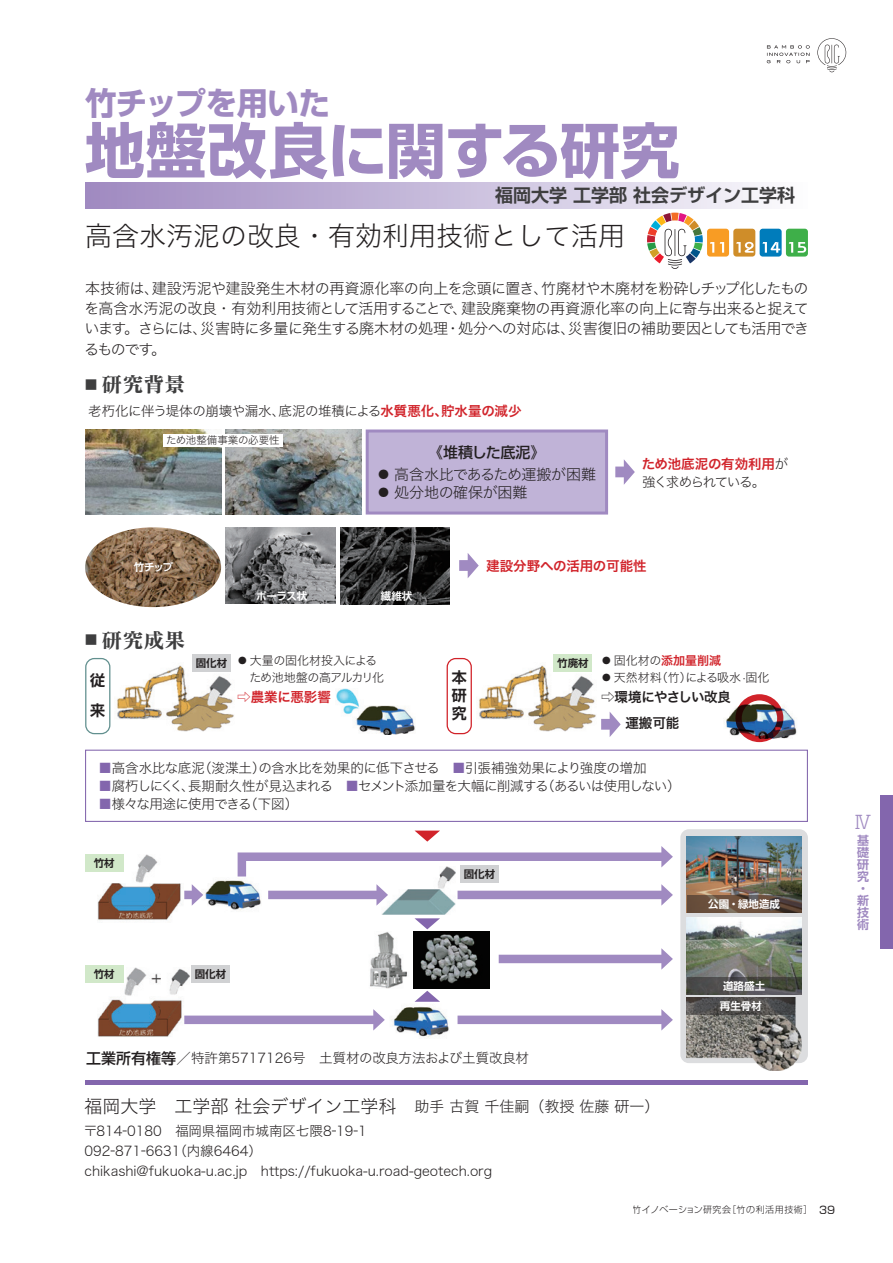
<style>
.page{position:relative;width:893px;height:1263px;background:#fff}
.page>*{position:absolute;margin:0;border:0;box-sizing:border-box;transform-origin:0 0}
.タイトル{font:700 60px "Shin Go Pro";letter-spacing:-.01em;color:#a08ac1}
.タイトル-2{font:700 31.5px "Shin Go Pro";letter-spacing:-.02em;color:#a08ac1}
.t1{font:27px "Hiragino Sans W2";color:#231f20}
.見出し{font:21px "Matisse Pro B";color:#3e3e3f}
.問い合わせ社名{font:18px "Hiragino Sans W2";color:#231f20}
.社名{font:700 18px "Shin Go Pro De";color:#3e3e3f}
.t2{font:300 18px "Shin Go Pro";color:#a08ac1}
.本文10pt{font:15px/20.2px "Hiragino Sans W2";letter-spacing:-.035em;color:#231f20;text-align:justify}
.本文10pt-2{font:15px "Hiragino Sans W2";letter-spacing:-.005em;color:#231f20}
.小見出し{font:500 15px "Shin Go Pro";letter-spacing:-.02em;color:#231f20}
.商品名{font:700 15px/18px "Shin Go Pro De";color:#231f20}
.本文インデント{font:13.5px "Hiragino Sans W2";letter-spacing:-.04em;color:#231f20}
.問い合わせ住所{font:13.5px "Hiragino Sans W2";color:#231f20}
.概要等{font:13.5px "Hiragino Sans W2";color:#231f20}
.本文9pt{font:13.5px "Hiragino Sans W2";letter-spacing:-.04em;color:#231f20}
.本文8P{font:13.5px "Hiragino Sans W6";letter-spacing:-.01em;color:#d1232a}
.本文9pt-2{font:13.5px "Hiragino Sans W6";letter-spacing:-.015em;color:#d1232a}
.本文9pt-3{font:13.5px "Hiragino Sans W2";letter-spacing:-.105em;color:#231f20}
.本文箇条書き8P{font:13.5px "Hiragino Sans W6";letter-spacing:-.04em;color:#231f20}
.本文箇条書き8P-2{font:13.5px "Hiragino Sans W6";color:#d1232a}
.本文箇条書き8P-3{font:13.5px "Hiragino Sans W6";letter-spacing:-.02em;color:#231f20}
.t3{font:12px/16.2px "Hiragino Sans W2";letter-spacing:-.035em;color:#231f20}
.t4{font:12px "Hiragino Sans W2";color:#231f20}
.t5{font:700 12px/12px "Shin Go Pro De";color:#a08ac1}
.商品名-2{font:700 10.5px "Shin Go Pro De";color:#fff}
.商品名-3{font:700 10.5px "Shin Go Pro De";color:#231f20}
.キャプションS{font:10.5px "Hiragino Sans W2";color:#231f20}
.t6{font:10.5px "Shin Go Pro";color:#231f20}
.t7{font:300 9px "Shin Go Pro";letter-spacing:.06em;color:#231f20}
.s1{font-family:"Hiragino Sans W6";color:#d1232a}
.s2{font-family:"Hiragino Sans W2";color:#231f20}
.s3{color:#8366ad}
.s4{font-family:"Shin Go Pro";font-weight:500;font-size:15px}
.s5{font-size:15px}
</style>
<div class="page">
<svg style="left:817px;top:38px;width:29px;height:34px"></svg>
<svg style="left:767px;top:45px;width:43px;height:18px"></svg>
<div style="left:880px;top:795px;width:13px;height:153px;background:#8366ad"></div>
<div style="left:680px;top:829px;width:128px;height:234px;background:#dcdddf;border-radius:9px"></div>
<div style="left:85px;top:1080px;width:723px;height:5px;background:#8366ad"></div>
<div style="left:85px;top:183px;width:723px;height:25px;background:linear-gradient(to right,#9c86be,#f9f9fc)"></div>
<div style="left:85px;top:750px;width:723px;height:72px;border:1px solid #8366ad"></div>
<div style="left:367px;top:431px;width:240px;height:82px;background:#c0b3d7"></div>
<div style="left:366px;top:429px;width:242px;height:85px;border:3px solid #a08ac1"></div>
<img style="left:85px;top:430px;width:136px;height:84px">
<img style="left:225px;top:429px;width:136px;height:85px">
<img style="left:85px;top:527px;width:136px;height:80px">
<img style="left:225px;top:527px;width:110px;height:77px">
<img style="left:340px;top:527px;width:110px;height:78px">
<div style="left:164px;top:434px;width:119px;height:13px;background:#fff"></div>
<div style="left:85px;top:658px;width:25px;height:76px;border:1px solid #62908f;border-radius:9px"></div>
<div style="left:447px;top:658px;width:25px;height:76px;border:1px solid #d1232a;border-radius:9px"></div>
<img style="left:116px;top:665px;width:118px;height:67px">
<img style="left:478px;top:662px;width:118px;height:70px">
<img style="left:336px;top:688px;width:79px;height:47px">
<img style="left:725px;top:697px;width:72px;height:42px">
<div style="left:192px;top:655px;width:39px;height:17px;background:#d0d1d3"></div>
<div style="left:554px;top:655px;width:38px;height:17px;background:#d1e8c9"></div>
<img style="left:98px;top:855px;width:157px;height:66px">
<img style="left:391px;top:1007px;width:58px;height:31px">
<img style="left:98px;top:968px;width:92px;height:69px">
<div style="left:735px;top:694px;width:48px;height:48px;border:6px solid #d1232a;border-radius:50%"></div>
<svg style="left:615px;top:459px;width:20px;height:26px"></svg>
<svg style="left:459px;top:553px;width:20px;height:25px"></svg>
<svg style="left:601px;top:712px;width:20px;height:25px"></svg>
<div style="left:191px;top:965px;width:39px;height:17px;background:#d0d1d3"></div>
<div style="left:85px;top:965px;width:38px;height:17px;background:#d1e8c9"></div>
<div style="left:85px;top:855px;width:38px;height:17px;background:#d1e8c9"></div>
<div style="left:184px;top:891px;width:12px;height:8px;background:#a08ac1"></div>
<svg style="left:192px;top:884px;width:11px;height:22px"></svg>
<div style="left:499px;top:955px;width:166px;height:8px;background:#a08ac1"></div>
<svg style="left:661px;top:948px;width:12px;height:22px"></svg>
<div style="left:184px;top:1015px;width:193px;height:9px;background:#a08ac1"></div>
<svg style="left:373px;top:1009px;width:12px;height:21px"></svg>
<div style="left:458px;top:1015px;width:207px;height:9px;background:#a08ac1"></div>
<svg style="left:661px;top:1009px;width:12px;height:21px"></svg>
<img style="left:687px;top:997px;width:115px;height:73px">
<img style="left:381px;top:906px;width:73px;height:9px">
<img style="left:370px;top:932px;width:38px;height:56px">
<img style="left:413px;top:931px;width:77px;height:57px">
<img style="left:687px;top:836px;width:114px;height:60px">
<img style="left:687px;top:918px;width:114px;height:59px">
<svg style="left:414px;top:918px;width:26px;height:11px"></svg>
<svg style="left:414px;top:991px;width:26px;height:11px"></svg>
<svg style="left:687px;top:896px;width:114px;height:17px;background:#634e3f"></svg>
<svg style="left:687px;top:977px;width:114px;height:17px;background:#4c4d4a"></svg>
<svg style="left:687px;top:997px;width:108px;height:17px;background:#4e4c4b"></svg>
<svg style="left:233px;top:830px;width:440px;height:76px"></svg>
<svg style="left:647px;top:213px;width:56px;height:56px"></svg>
<div style="left:707px;top:229px;width:22px;height:28px;background:#f89c24;border-radius:3px"></div>
<svg style="left:710px;top:242px;width:4px;height:11px"></svg>
<svg style="left:720px;top:242px;width:4px;height:11px"></svg>
<div style="left:733px;top:229px;width:22px;height:28px;background:#cf8d29;border-radius:3px"></div>
<svg style="left:736px;top:242px;width:18px;height:11px"></svg>
<div style="left:760px;top:229px;width:22px;height:28px;background:#007cbb;border-radius:3px"></div>
<svg style="left:762px;top:242px;width:18px;height:11px"></svg>
<div style="left:786px;top:229px;width:22px;height:28px;background:#3eaf49;border-radius:3px"></div>
<svg style="left:789px;top:242px;width:17px;height:11px"></svg>
<p class="タイトル-2" style="left:85px;top:78px;width:246px">竹チップを用いた</p>
<p class="タイトル" style="left:85px;top:103px;width:596px">地盤改良に関する研究</p>
<p class="社名" style="left:495px;top:181px;width:301px">福岡大学 工学部 社会デザイン工学科</p>
<p class="t1" style="left:85px;top:212px;width:541px">高含水汚泥の改良・有効利用技術として活用</p>
<p class="本文10pt" style="left:84px;top:277px;width:726px">本技術は、建設汚泥や建設発生木材の再資源化率の向上を念頭に置き、竹廃材や木廃材を粉砕しチップ化したものを高含水汚泥の改良・有効利用技術として活用することで、建設廃棄物の再資源化率の向上に寄与出来ると捉えています。さらには、災害時に多量に発生する廃木材の処理・処分への対応は、災害復旧の補助要因としても活用できるものです。</p>
<p class="見出し" style="left:85px;top:371px;width:102px"><sup>■</sup> 研究背景</p>
<p class="本文9pt" style="left:88px;top:399px;width:435px">老朽化に伴う堤体の崩壊や漏水、底泥の堆積による<span class="s1">水質悪化、貯水量の減少</span></p>
<p class="小見出し" style="left:428px;top:440px;width:119px">《堆積した底泥》</p>
<p class="本文10pt" style="left:376px;top:463px;width:221px">⿟ 高含水比であるため運搬が困難</p>
<p class="本文10pt-2" style="left:376px;top:479px;width:153px">⿟ 処分地の確保が困難</p>
<p class="キャプションS" style="left:166px;top:431px;width:115px">ため池整備事業の必要性</p>
<p class="本文9pt-2" style="left:642px;top:451px;width:148px">ため池底泥の有効利用<span class="s2">が</span></p>
<p class="本文9pt-3" style="left:642px;top:470px;width:125px">強く求められている。</p>
<p class="商品名-2" style="left:134px;top:559px;width:40px">竹チップ</p>
<p class="見出し" style="left:85px;top:626px;width:102px"><sup>■</sup> 研究成果</p>
<p class="商品名-2" style="left:256px;top:587px;width:53px">ポーラス状</p>
<p class="商品名-2" style="left:381px;top:587px;width:33px">繊維状</p>
<p class="本文8P" style="left:486px;top:554px;width:162px">建設分野への活用の可能性</p>
<p class="t3" style="left:249px;top:652px;width:136px;text-indent:-13px">⿟大量の固化材投入によるため池地盤の高アルカリ化</p>
<p class="t3" style="left:600px;top:652px;width:122px">⿟固化材の<span class="s1">添加量削減</span></p>
<p class="商品名-3" style="left:196px;top:655px;width:33px">固化材</p>
<p class="商品名-3" style="left:557px;top:655px;width:33px">竹廃材</p>
<p class="商品名" style="left:90px;top:663px;width:16px;line-height:30px">従来</p>
<p class="商品名" style="left:452px;top:666px;width:16px;text-align:justify">本研究</p>
<p class="t4" style="left:600px;top:666px;width:171px">⿟天然材料（竹）による吸水·固化</p>
<p class="本文箇条書き8P-2" style="left:237px;top:685px;width:95px">⇒農業に悪影響</p>
<p class="本文箇条書き8P" style="left:601px;top:685px;width:131px">⇒環境にやさしい改良</p>
<p class="本文箇条書き8P-3" style="left:625px;top:710px;width:55px">運搬可能</p>
<p class="本文インデント" style="left:99px;top:756px;width:549px"><span class="s3">■</span>高含水比な底泥（浚渫土）の含水比を効果的に低下させる　<span class="s3">■</span>引張補強効果により強度の増加</p>
<p class="本文インデント" style="left:99px;top:774px;width:583px"><span class="s3">■</span>腐朽しにくく、長期耐久性が見込まれる　<span class="s3">■</span>セメント添加量を大幅に削減する（あるいは使用しない）</p>
<p class="本文インデント" style="left:99px;top:792px;width:201px"><span class="s3">■</span>様々な用途に使用できる（下図）</p>
<p class="商品名-3" style="left:94px;top:854px;width:22px">竹材</p>
<p class="商品名-3" style="left:464px;top:865px;width:33px">固化材</p>
<p class="商品名-2" style="left:708px;top:895px;width:73px">公園・緑地造成</p>
<p class="商品名-3" style="left:94px;top:965px;width:22px">竹材</p>
<p class="商品名-3" style="left:195px;top:965px;width:33px">固化材</p>
<p class="商品名-2" style="left:723px;top:977px;width:43px">道路盛土</p>
<p class="商品名-2" style="left:720px;top:997px;width:43px">再生骨材</p>
<p class="概要等" style="left:86px;top:1046px;width:444px"><span class="s4">工業所有権等／</span>特許第5717126号　土質材の改良方法および土質改良材</p>
<p class="問い合わせ社名" style="left:84px;top:1090px;width:576px">福岡大学　工学部社会デザイン工学科　<span class="s5">助手古賀千佳嗣（教授佐藤研一）</span></p>
<p class="問い合わせ住所" style="left:84px;top:1119px;width:285px">〒814-0180 福岡県福岡市城南区七隈8-19-1</p>
<p class="問い合わせ住所" style="left:84px;top:1139px;width:186px">092-871-6631（内線6464）　</p>
<p class="問い合わせ住所" style="left:84px;top:1159px;width:409px">chikashi@fukuoka-u.ac.jp　https://fukuoka-u.road-geotech.org</p>
<p class="t7" style="left:633px;top:1202px;width:181px">竹イノベーション研究会［竹の利活用技術］</p>
<p class="t6" style="left:819px;top:1201px;width:17px">39</p>
<p class="t2" style="left:854px;top:807px;width:18px">Ⅳ</p>
<p class="t5" style="left:857px;top:833px;width:13px">基礎研究・新技術</p>
</div>
